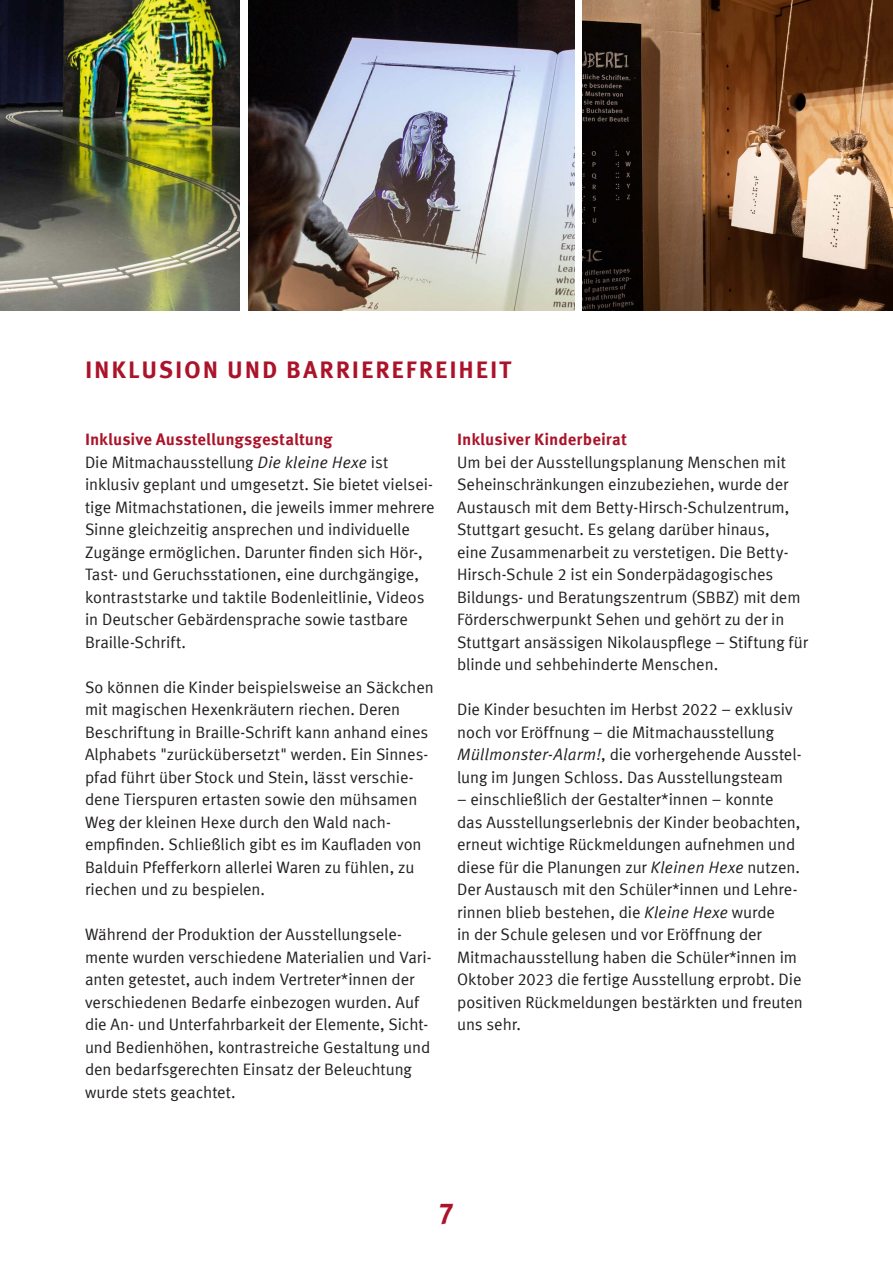
<style>
.page{position:relative;width:893px;height:1263px;background:#fff}
.page>*{position:absolute;margin:0;border:0;box-sizing:border-box;transform-origin:0 0}
.t1{font:700 28.5px "Meta Corr";color:#ab132a}
.Titel{font:700 24px "Meta Corr";letter-spacing:.075em;color:#ab132a}
.Text{font:16.5px/22.5px "Meta Corr";letter-spacing:-.005em;color:#231f20}
.Text-2{font:700 16.5px "Meta Corr";color:#ab132a}
.s1{font-style:italic}
</style>
<div class="page">
<img style="left:583px;top:0;width:310px;height:310px">
<img style="left:0;top:0;width:240px;height:310px">
<img style="left:248px;top:0;width:326px;height:310px">
<p class="Titel" style="left:85px;top:355px;width:428px">INKLUSION UND BARRIEREFREIHEIT</p>
<p class="Text-2" style="left:85px;top:429px;width:249px">Inklusive Ausstellungsgestaltung</p>
<p class="Text" style="left:85px;top:450px;width:351px">Die Mitmachausstellung <span class="s1">Die kleine Hexe</span> ist inklusiv geplant und umgesetzt. Sie bietet vielsei&shy;tige Mitmachstationen, die jeweils immer mehrere Sinne gleichzeitig ansprechen und individuelle Zugänge ermöglichen. Darunter finden sich Hör-, Tast- und Geruchsstationen, eine durchgängige, kontraststarke und taktile Bodenleitlinie, Videos in Deutscher Gebärdensprache sowie tastbare Braille-Schrift.</p>
<p class="Text" style="left:85px;top:675px;width:350px">So können die Kinder beispielsweise an Säckchen mit magischen Hexenkräutern riechen. Deren Beschriftung in Braille-Schrift kann anhand eines Alphabets "zurückübersetzt" werden. Ein Sinnes&shy;pfad führt über Stock und Stein, lässt verschie&shy;dene Tierspuren ertasten sowie den mühsamen Weg der kleinen Hexe durch den Wald nach&shy;empfinden. Schließlich gibt es im Kaufladen von Balduin Pfefferkorn allerlei Waren zu fühlen, zu riechen und zu bespielen.</p>
<p class="Text" style="left:85px;top:923px;width:348px">Während der Produktion der Ausstellungsele&shy;mente wurden verschiedene Materialien und Vari&shy;anten getestet, auch indem Vertreter*innen der verschiedenen Bedarfe einbezogen wurden. Auf die An- und Unterfahrbarkeit der Elemente, Sicht&shy;und Bedienhöhen, kontrastreiche Gestaltung und den bedarfsgerechten Einsatz der Beleuchtung wurde stets geachtet.</p>
<p class="Text-2" style="left:457px;top:429px;width:171px">Inklusiver Kinderbeirat</p>
<p class="Text" style="left:457px;top:450px;width:352px">Um bei der Ausstellungsplanung Menschen mit Seheinschränkungen einzubeziehen, wurde der Austausch mit dem Betty-Hirsch-Schulzentrum, Stuttgart gesucht. Es gelang darüber hinaus,<br>eine Zusammenarbeit zu verstetigen. Die Betty-Hirsch-Schule 2 ist ein Sonderpädagogisches Bildungs- und Beratungszentrum (SBBZ) mit dem Förderschwerpunkt Sehen und gehört zu der in Stuttgart ansässigen Nikolauspflege – Stiftung für blinde und sehbehinderte Menschen.</p>
<p class="Text" style="left:457px;top:698px;width:346px">Die Kinder besuchten im Herbst 2022 – exklusiv noch vor Eröffnung – die Mitmachausstellung <span class="s1">Müllmonster-Alarm!</span>, die vorhergehende Ausstel&shy;lung im Jungen Schloss. Das Ausstellungsteam</p>
<p class="Text" style="left:457px;top:788px;width:347px">– einschließlich der Gestalter*innen – konnte das Ausstellungserlebnis der Kinder beobachten, erneut wichtige Rückmeldungen aufnehmen und diese für die Planungen zur <span class="s1">Kleinen Hexe</span> nutzen.<br>Der Austausch mit den Schüler*innen und Lehre&shy;rinnen blieb bestehen, die <span class="s1">Kleine Hexe</span> wurde<br>in der Schule gelesen und vor Eröffnung der Mitmachausstellung haben die Schüler*innen im Oktober 2023 die fertige Ausstellung erprobt. Die positiven Rückmeldungen bestärkten und freuten uns sehr.</p>
<h1 class="t1" style="left:438px;top:1196px;width:18px">7</h1>
</div>
